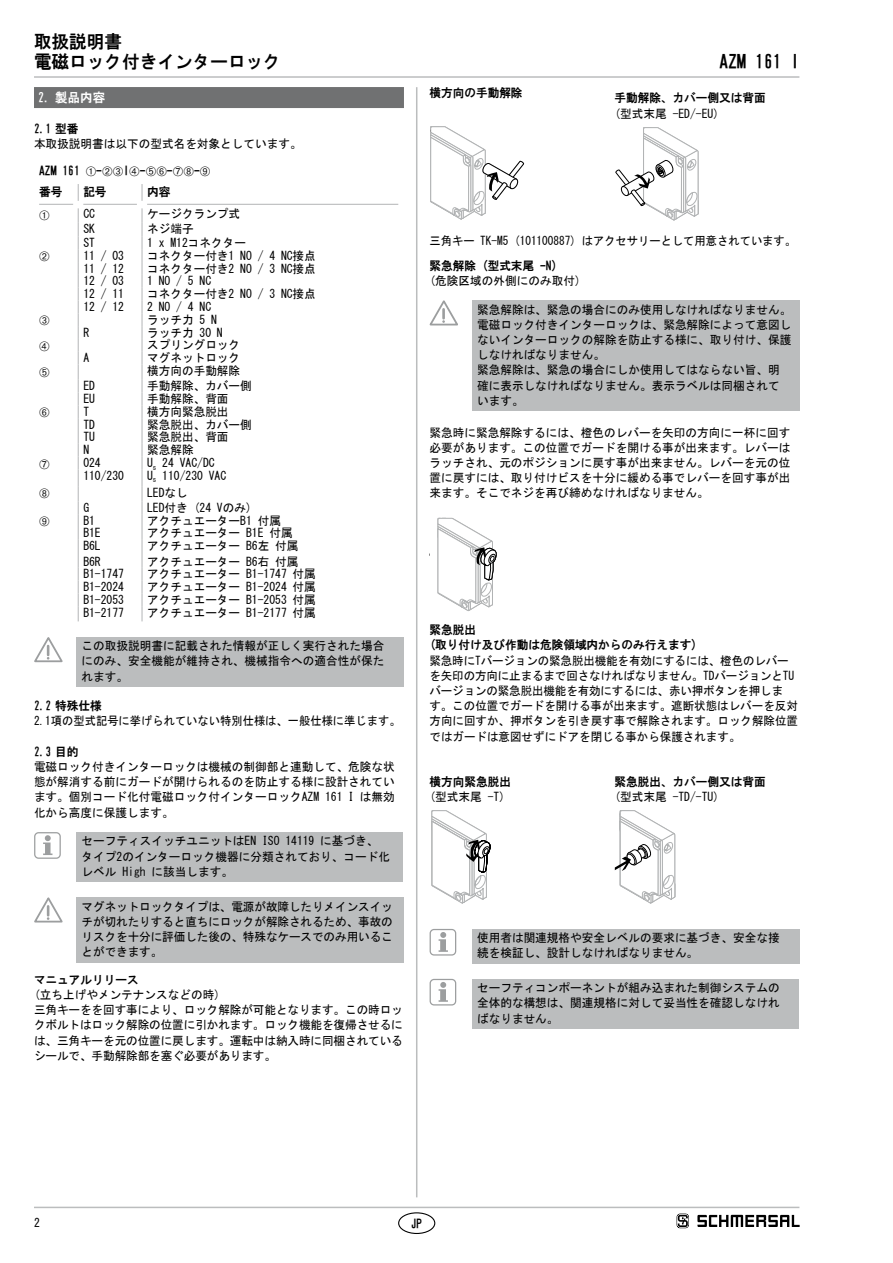
<style>
.page{position:relative;width:893px;height:1263px;background:#fff}
.page>*{position:absolute;margin:0;border:0;box-sizing:border-box;transform-origin:0 0}
.t1{font:18px/19.5px "HG Gothic E";letter-spacing:.01em;color:#000}
.t2{font:12.75px "HG Gothic E";color:#fff}
.t3{font:12px/15.1px "MS Gothic";color:#000;text-align:justify}
.t4{font:12px/15.1px "MS Gothic";color:#000;scale:.96 1}
.t5{font:12px/20.9px "HG Gothic E";color:#000}
.t6{font:12px "MS Gothic";color:#000;scale:.94 1}
</style>
<div class="page">
<hr style="left:34px;top:1207px;width:765px;height:1px;background:#bbbdbe">
<hr style="left:34px;top:76px;width:765px;height:2px;background:#bbbdbe">
<hr style="left:416px;top:87px;width:1px;height:1110px;background:#bbbdbe">
<div style="left:398px;top:1212px;width:37px;height:22px;border:1px solid #000;border-radius:50%"></div>
<div style="left:34px;top:87px;width:370px;height:21px;background:#707172"></div>
<div style="left:77px;top:637px;width:327px;height:49px;background:#bbbdbe"></div>
<svg style="left:34px;top:637px;width:29px;height:26px"></svg>
<div style="left:77px;top:832px;width:326px;height:50px;background:#bbbdbe"></div>
<svg style="left:43px;top:835px;width:9px;height:20px"></svg>
<div style="left:34px;top:832px;width:27px;height:27px;border:1px solid #9c9e9f;border-radius:4px"></div>
<div style="left:77px;top:897px;width:327px;height:65px;background:#bbbdbe"></div>
<svg style="left:34px;top:897px;width:29px;height:25px"></svg>
<svg style="left:430px;top:126px;width:94px;height:94px"></svg>
<svg style="left:615px;top:127px;width:83px;height:94px"></svg>
<div style="left:472px;top:300px;width:327px;height:111px;background:#bbbdbe"></div>
<svg style="left:429px;top:300px;width:29px;height:26px"></svg>
<svg style="left:437px;top:518px;width:60px;height:93px"></svg>
<svg style="left:431px;top:810px;width:60px;height:94px"></svg>
<svg style="left:615px;top:810px;width:60px;height:94px"></svg>
<div style="left:472px;top:929px;width:327px;height:34px;background:#bbbdbe"></div>
<svg style="left:439px;top:932px;width:9px;height:20px"></svg>
<div style="left:430px;top:929px;width:26px;height:26px;border:1px solid #9c9e9f;border-radius:4px"></div>
<div style="left:472px;top:979px;width:327px;height:49px;background:#bbbdbe"></div>
<svg style="left:439px;top:982px;width:9px;height:20px"></svg>
<div style="left:430px;top:979px;width:26px;height:26px;border:1px solid #9c9e9f;border-radius:4px"></div>
<svg style="left:677px;top:1213px;width:12px;height:15px"></svg>
<svg style="left:697px;top:1215px;width:102px;height:12px"></svg>
<svg style="left:39px;top:184px;width:360px;height:437px"></svg>
<h1 class="t1" style="left:34px;top:32px;width:248px">取扱説明書<br>電磁ロック付きインターロック</h1>
<p class="t2" style="left:38px;top:91px;width:68px">2. 製品内容</p>
<p class="t5" style="left:34px;top:118px;width:46px">2.1 型番</p>
<p class="t3" style="left:34px;top:136px;width:269px">本取扱説明書は以下の型式名を対象としています。</p>
<p class="t5" style="left:39px;top:160px;width:173px">AZM 161 ➀-➁➂I➃-➄➅-➆➇-➈番号</p>
<p class="t5" style="left:83px;top:181px;width:25px">記号</p>
<p class="t5" style="left:147px;top:181px;width:25px">内容</p>
<p class="t3" style="left:83px;top:206px;width:13px">CC</p>
<p class="t3" style="left:147px;top:206px;width:95px">ケージクランプ式</p>
<p class="t3" style="left:83px;top:221px;width:13px">SK</p>
<p class="t3" style="left:147px;top:221px;width:48px">ネジ端子</p>
<p class="t3" style="left:83px;top:235px;width:13px">ST</p>
<p class="t3" style="left:147px;top:235px;width:100px">1 x M12コネクター</p>
<p class="t3" style="left:83px;top:248px;width:42px">11 / 03</p>
<p class="t3" style="left:147px;top:248px;width:170px">コネクター付き1 NO / 4 NC接点</p>
<p class="t3" style="left:83px;top:261px;width:42px">11 / 12</p>
<p class="t3" style="left:147px;top:261px;width:170px">コネクター付き2 NO / 3 NC接点</p>
<p class="t3" style="left:83px;top:273px;width:42px">12 / 03</p>
<p class="t3" style="left:147px;top:273px;width:66px">1 NO / 5 NC</p>
<p class="t3" style="left:83px;top:286px;width:42px">12 / 11</p>
<p class="t3" style="left:147px;top:286px;width:170px">コネクター付き2 NO / 3 NC接点</p>
<p class="t3" style="left:83px;top:299px;width:42px">12 / 12</p>
<p class="t3" style="left:147px;top:299px;width:66px">2 NO / 4 NC</p>
<p class="t3" style="left:147px;top:312px;width:71px">ラッチ力 5 N</p>
<p class="t3" style="left:83px;top:325px;width:7px">R</p>
<p class="t3" style="left:147px;top:325px;width:77px">ラッチ力 30 N</p>
<p class="t3" style="left:147px;top:337px;width:95px">スプリングロック</p>
<p class="t3" style="left:83px;top:350px;width:7px">A</p>
<p class="t3" style="left:147px;top:350px;width:95px">マグネットロック</p>
<p class="t3" style="left:147px;top:363px;width:95px">横方向の手動解除</p>
<p class="t3" style="left:83px;top:378px;width:13px">ED</p>
<p class="t3" style="left:147px;top:378px;width:106px">手動解除、カバー側</p>
<p class="t3" style="left:83px;top:391px;width:13px">EU</p>
<p class="t3" style="left:147px;top:391px;width:83px">手動解除、背面</p>
<p class="t3" style="left:83px;top:404px;width:7px">T</p>
<p class="t3" style="left:147px;top:404px;width:83px">横方向緊急脱出</p>
<p class="t3" style="left:83px;top:417px;width:13px">TD</p>
<p class="t3" style="left:147px;top:417px;width:106px">緊急脱出、カバー側</p>
<p class="t3" style="left:83px;top:430px;width:13px">TU</p>
<p class="t3" style="left:147px;top:430px;width:83px">緊急脱出、背面</p>
<p class="t3" style="left:83px;top:442px;width:7px">N</p>
<p class="t3" style="left:147px;top:442px;width:48px">緊急解除</p>
<p class="t3" style="left:83px;top:455px;width:19px">024</p>
<p class="t3" style="left:147px;top:455px;width:69px">U<sub>s</sub> 24 VAC/DC</p>
<p class="t3" style="left:83px;top:468px;width:42px">110/230</p>
<p class="t3" style="left:147px;top:468px;width:81px">U<sub>s</sub> 110/230 VAC</p>
<p class="t3" style="left:147px;top:485px;width:42px">LEDなし</p>
<p class="t3" style="left:83px;top:500px;width:7px">G</p>
<p class="t3" style="left:147px;top:500px;width:106px">LED付き (24 Vのみ)</p>
<p class="t3" style="left:83px;top:513px;width:13px">B1</p>
<p class="t3" style="left:147px;top:513px;width:135px">アクチュエーターB1 付属</p>
<p class="t3" style="left:83px;top:526px;width:19px">B1E</p>
<p class="t3" style="left:147px;top:526px;width:147px">アクチュエーター B1E 付属</p>
<p class="t3" style="left:83px;top:538px;width:19px">B6L</p>
<p class="t3" style="left:147px;top:538px;width:153px">アクチュエーター B6左 付属</p>
<p class="t3" style="left:83px;top:554px;width:19px">B6R</p>
<p class="t3" style="left:147px;top:554px;width:153px">アクチュエーター B6右 付属</p>
<p class="t3" style="left:83px;top:566px;width:42px">B1-1747</p>
<p class="t3" style="left:147px;top:566px;width:170px">アクチュエーター B1-1747 付属</p>
<p class="t3" style="left:83px;top:579px;width:42px">B1-2024</p>
<p class="t3" style="left:147px;top:579px;width:170px">アクチュエーター B1-2024 付属</p>
<p class="t3" style="left:83px;top:592px;width:42px">B1-2053</p>
<p class="t3" style="left:147px;top:592px;width:170px">アクチュエーター B1-2053 付属</p>
<p class="t3" style="left:83px;top:605px;width:42px">B1-2177</p>
<p class="t3" style="left:147px;top:605px;width:170px">アクチュエーター B1-2177 付属</p>
<p class="t3" style="left:82px;top:638px;width:304px">この取扱説明書に記載された情報が正しく実行された場合にのみ、安全機能が維持され、機械指令への適合性が保たれます。</p>
<p class="t5" style="left:34px;top:695px;width:69px">2.2 特殊仕様</p>
<p class="t6" style="left:34px;top:715px;width:391px">2.1項の型式記号に挙げられていない特別仕様は、一般仕様に準じます。</p>
<p class="t5" style="left:34px;top:741px;width:46px">2.3 目的</p>
<p class="t3" style="left:34px;top:759px;width:362px">電磁ロック付きインターロックは機械の制御部と連動して、危険な状態が解消する前にガードが開けられるのを防止する様に設計されています。個別コード化付電磁ロック付インターロックAZM 161 I は無効化から高度に保護します。</p>
<p class="t3" style="left:82px;top:833px;width:310px;text-align:left">セーフティスイッチユニットはEN ISO 14119 に基づき、タイプ2のインターロック機器に分類されており、コード化レベル High に該当します。</p>
<p class="t3" style="left:82px;top:899px;width:313px">マグネットロックタイプは、電源が故障したりメインスイッチが切れたりすると直ちにロックが解除されるため、事故のリスクを十分に評価した後の、特殊なケースでのみ用いることができます。</p>
<p class="t5" style="left:34px;top:969px;width:106px">マニュアルリリース</p>
<p class="t3" style="left:34px;top:987px;width:370px;text-align:left">(立ち上げやメンテナンスなどの時)<br>三角キーをを回す事により、ロック解除が可能となります。この時ロックボルトはロック解除の位置に引かれます。ロック機能を復帰させるには、三角キーを元の位置に戻します。運転中は納入時に同梱されているシールで、手動解除部を塞ぐ必要があります。</p>
<p class="t5" style="left:429px;top:82px;width:95px">横方向の手動解除</p>
<h1 class="t1" style="left:719px;top:52px;width:81px">AZM 161 I</h1>
<p class="t5" style="left:614px;top:88px;width:153px">手動解除、カバー側又は背面</p>
<p class="t3" style="left:614px;top:106px;width:106px">(型式末尾 -ED/-EU)</p>
<p class="t6" style="left:429px;top:234px;width:392px">三角キー TK-M5 (101100887) はアクセサリーとして用意されています。</p>
<p class="t5" style="left:429px;top:255px;width:130px">緊急解除 (型式末尾 -N)</p>
<p class="t3" style="left:429px;top:273px;width:153px">(危険区域の外側にのみ取付)</p>
<p class="t3" style="left:477px;top:302px;width:316px;text-align:left">緊急解除は、緊急の場合にのみ使用しなければなりません。電磁ロック付きインターロックは、緊急解除によって意図しないインターロックの解除を防止する様に、取り付け、保護しなければなりません。<br>緊急解除は、緊急の場合にしか使用してはならない旨、明確に表示しなければなりません。表示ラベルは同梱されています。</p>
<p class="t3" style="left:429px;top:425px;width:362px">緊急時に緊急解除するには、橙色のレバーを矢印の方向に一杯に回す必要があります。この位置でガードを開ける事が出来ます。レバーはラッチされ、元のポジションに戻す事が出来ません。レバーを元の位置に戻すには、取り付けビスを十分に緩める事でレバーを回す事が出来ます。そこでネジを再び締めなければなりません。</p>
<p class="t5" style="left:429px;top:622px;width:269px;line-height:15.1px">緊急脱出<br>(取り付け及び作動は危険領域内からのみ行えます)</p>
<p class="t4" style="left:429px;top:653px;width:386px">緊急時にTバージョンの緊急脱出機能を有効にするには、橙色のレバーを矢印の方向に止まるまで回さなければなりません。TDバージョンとTUバージョンの緊急脱出機能を有効にするには、赤い押ボタンを押しま<br>す。この位置でガードを開ける事が出来ます。遮断状態はレバーを反対方向に回すか、押ボタンを引き戻す事で解除されます。ロック解除位置ではガードは意図せずにドアを閉じる事から保護されます。</p>
<p class="t5" style="left:429px;top:771px;width:83px">横方向緊急脱出</p>
<p class="t3" style="left:429px;top:789px;width:77px">(型式末尾 -T)</p>
<p class="t5" style="left:614px;top:771px;width:153px">緊急脱出、カバー側又は背面</p>
<p class="t3" style="left:614px;top:789px;width:106px">(型式末尾 -TD/-TU)</p>
<p class="t3" style="left:477px;top:930px;width:304px">使用者は関連規格や安全レベルの要求に基づき、安全な接続を検証し、設計しなければなりません。</p>
<p class="t3" style="left:477px;top:980px;width:304px">セーフティコンポーネントが組み込まれた制御システムの全体的な構想は、関連規格に対して妥当性を確認しなければなりません。</p>
<p class="t3" style="left:34px;top:1215px;width:7px">2</p>
<p class="t5" style="left:411px;top:1213px;width:13px">JP</p>
</div>
